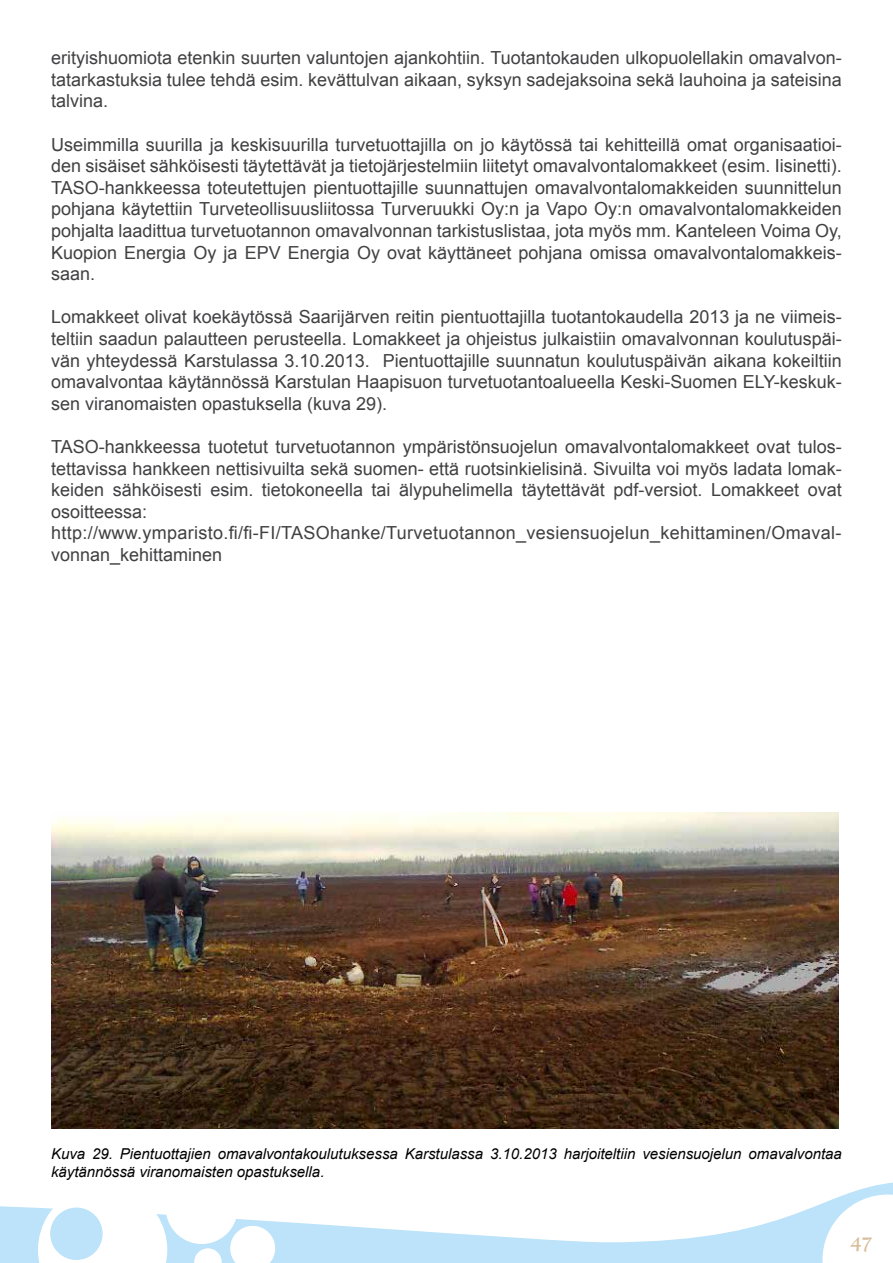
<style>
.page{position:relative;width:893px;height:1263px;background:#fff}
.page>*{position:absolute;margin:0;border:0;box-sizing:border-box;transform-origin:0 0}
.t1{font:700 21px "Californian FB";color:#d8be9c}
.t2{font:18px/21.6px "Arial";color:#414042;text-align:justify}
.t3{font:italic 15px/18px "Arial";color:#000}
</style>
<div class="page">
<svg style="left:1px;top:1182px;width:892px;height:81px"></svg>
<svg style="left:38px;top:1201px;width:237px;height:62px"></svg>
<div style="left:50px;top:1207px;width:53px;height:53px;background:#bce3f9;border-radius:50%"></div>
<svg style="left:822px;top:1194px;width:71px;height:69px"></svg>
<svg style="left:0;top:1206px;width:1px;height:57px"></svg>
<img style="left:51px;top:812px;width:788px;height:316px">
<p class="t2" style="left:51px;top:47px;width:792px">erityishuomiota etenkin suurten valuntojen ajankohtiin. Tuotantokauden ulkopuolellakin omavalvon&shy;tatarkastuksia tulee tehdä esim. kevättulvan aikaan, syksyn sadejaksoina sekä lauhoina ja sateisina talvina.</p>
<p class="t2" style="left:51px;top:133px;width:792px">Useimmilla suurilla ja keskisuurilla turvetuottajilla on jo käytössä tai kehitteillä omat organisaatioi&shy;den sisäiset sähköisesti täytettävät ja tietojärjestelmiin liitetyt omavalvontalomakkeet (esim. Iisinetti).<br>TASO-hankkeessa toteutettujen pientuottajille suunnattujen omavalvontalomakkeiden suunnittelun pohjana käytettiin Turveteollisuusliitossa Turveruukki Oy:n ja Vapo Oy:n omavalvontalomakkeiden pohjalta laadittua turvetuotannon omavalvonnan tarkistuslistaa, jota myös mm. Kanteleen Voima Oy, Kuopion Energia Oy ja EPV Energia Oy ovat käyttäneet pohjana omissa omavalvontalomakkeis&shy;saan.</p>
<p class="t2" style="left:51px;top:306px;width:792px">Lomakkeet olivat koekäytössä Saarijärven reitin pientuottajilla tuotantokaudella 2013 ja ne viimeis&shy;teltiin saadun palautteen perusteella. Lomakkeet ja ohjeistus julkaistiin omavalvonnan koulutuspäi&shy;vän yhteydessä Karstulassa 3.10.2013. Pientuottajille suunnatun koulutuspäivän aikana kokeiltiin omavalvontaa käytännössä Karstulan Haapisuon turvetuotantoalueella Keski-Suomen ELY-keskuk&shy;sen viranomaisten opastuksella (kuva 29).</p>
<p class="t2" style="left:51px;top:436px;width:792px;text-align:left">TASO-hankkeessa tuotetut turvetuotannon ympäristönsuojelun omavalvontalomakkeet ovat tulos&shy;tettavissa hankkeen nettisivuilta sekä suomen- että ruotsinkielisinä. Sivuilta voi myös ladata lomak&shy;keiden sähköisesti esim. tietokoneella tai älypuhelimella täytettävät pdf-versiot. Lomakkeet ovat osoitteessa: http://www.ymparisto.fi/fi-FI/TASOhanke/Turvetuotannon_vesiensuojelun_kehittaminen/Omaval&shy;vonnan_kehittaminen</p>
<p class="t3" style="left:51px;top:1145px;width:792px">Kuva 29. Pientuottajien omavalvontakoulutuksessa Karstulassa 3.10.2013 harjoiteltiin vesiensuojelun omavalvontaa käytännössä viranomaisten opastuksella.</p>
<p class="t1" style="left:850px;top:1232px;width:23px">47</p>
</div>
